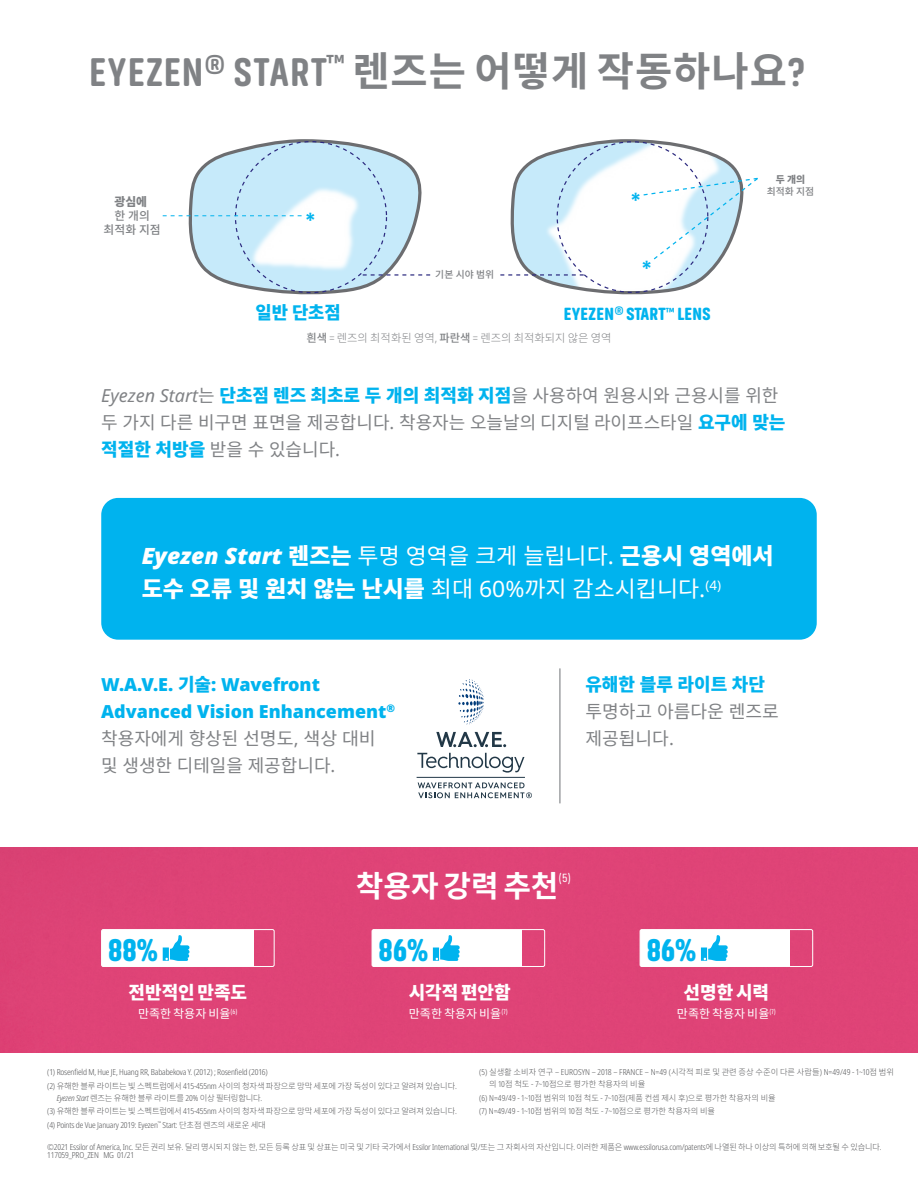
<style>
.page{position:relative;width:918px;height:1188px;background:#fff}
.page>*{position:absolute;margin:0;border:0;box-sizing:border-box;transform-origin:0 0}
.t1{font:800 40.5px "Akhand Soft";letter-spacing:.03em;color:#808285}
.t2{font:900 31.5px "Akhand Soft";color:#00b3ee}
.t3{font:700 30px "Noto Sans CJ Kkr";color:#fff}
.t4{font:700 24.6px "Gotham";color:#00b3ee}
.t5{font:italic 900 22.5px "Noto Sans";color:#fff}
.t6{font:900 22.5px "Noto Sans CJ Kkr";color:#fff}
.t7{font:18px/27px "Noto Sans CJ Kkr";color:#808285}
.t8{font:900 18px/27px "Noto Sans";color:#00b3ee}
.t9{font:900 18px "Noto Sans CJ Kkr";color:#fff}
.t10{font:900 18px "Noto Sans CJ Kkr";color:#00b3ee}
.t11{font:900 17.7px "Akhand Soft";letter-spacing:.015em;color:#00b3ee}
.t12{font:900 17.7px "Noto Sans CJ Kkr";color:#00b3ee}
.t13{font:12.3px "Akhand Soft";color:#fff}
.t14{font:12px "Noto Sans CJ Kkr";color:#fff}
.t15{font:500 11.85px/14.1px "Noto Sans CJ Kkr";letter-spacing:.005em;color:#808285;text-align:center}
.t16{font:900 11.85px "Noto Sans CJ Kkr";color:#808285}
.t17{font:300 11.25px "Noto Sans CJ Kkr";color:#808285}
.t18{font:500 9.9px "Noto Sans CJ Kkr";letter-spacing:.005em;color:#808285}
.t19{font:900 9.9px "Noto Sans CJ Kkr";color:#808285}
.t20{font:300 condensed 8.25px/8.2px "Noto Sans";letter-spacing:-.02em;color:#57585a}
.t21{font:300 8.25px/12px "Noto Sans CJ Kkr";letter-spacing:-.02em;color:#57585a}
.t22{font:300 8.25px/13.5px "Noto Sans CJ Kkr";color:#57585a}
.t23{font:300 condensed 8.25px "Noto Sans";color:#57585a}
.s1{font-family:"Noto Sans CJ Kkr";font-weight:700}
.s2{font-weight:800}
.s3{font-weight:500}
.s4{font-family:"Noto Sans";font-stretch:condensed}
.s5{font-family:"Noto Sans";font-style:italic}
.s6{font-weight:900;color:#00b3ee}
.s7{font-family:"Noto Sans"}
.s8{font-family:"Noto Sans CJ Kkr";font-style:normal}
.s9{font-family:"Noto Sans CJ Kkr";font-weight:400;font-style:normal}
.s10{font-weight:400;font-style:normal}
.s11{font-weight:400}
.s12{font-family:"Noto Sans";font-weight:400}
.s13{font-family:"Noto Sans CJ Kkr"}
.s14{font-family:"Noto Sans";font-style:italic;font-stretch:condensed}
.s15{font-family:"Noto Sans CJ Kkr";font-stretch:normal}
</style>
<div class="page">
<svg style="left:500px;top:139px;width:258px;height:156px"></svg>
<svg style="left:162px;top:139px;width:268px;height:156px"></svg>
<div style="left:101px;top:498px;width:716px;height:142px;background:#00b3ee;border-radius:17px"></div>
<div style="left:0;top:847px;width:918px;height:205px;background:#df4376"></div>
<div style="left:101px;top:929px;width:173px;height:38px;border:1px solid #fff;border-radius:2px"></div>
<svg style="left:102px;top:930px;width:151px;height:36px"></svg>
<div style="left:372px;top:929px;width:173px;height:38px;border:1px solid #fff;border-radius:2px"></div>
<svg style="left:372px;top:930px;width:150px;height:36px"></svg>
<div style="left:640px;top:929px;width:173px;height:38px;border:1px solid #fff;border-radius:2px"></div>
<svg style="left:640px;top:930px;width:150px;height:36px"></svg>
<hr style="left:559px;top:668px;width:1px;height:135px;background:#808285">
<svg style="left:436px;top:732px;width:70px;height:15px"></svg>
<svg style="left:417px;top:753px;width:107px;height:20px"></svg>
<svg style="left:458px;top:679px;width:26px;height:45px"></svg>
<hr style="left:417px;top:777px;width:108px;height:1px;background:#223847">
<svg style="left:418px;top:782px;width:114px;height:16px"></svg>
<h1 class="t1" style="left:89px;top:51px;width:717px">EYEZEN® START<sup>™</sup> <span class="s1">렌즈는 어떻게 작동하나요</span>?</h1>
<h3 class="t16" style="left:115px;top:195px;width:34px">광심에</h3>
<h3 class="t15" style="left:104px;top:209px;width:59px">한 개의 최적화 지점</h3>
<h3 class="t4" style="left:305px;top:205px;width:12px">*</h3>
<h3 class="t12" style="left:255px;top:303px;width:87px">일반 단초점</h3>
<p class="t18" style="left:435px;top:269px;width:60px">기본 시야 범위</p>
<h3 class="t4" style="left:631px;top:185px;width:12px">*</h3>
<h3 class="t4" style="left:642px;top:253px;width:12px">*</h3>
<h3 class="t11" style="left:564px;top:304px;width:148px">EYEZEN<span class="s2">®</span> START<span class="s2">™</span> LENS</h3>
<h3 class="t17" style="left:306px;top:332px;width:307px"><span class="s3">흰색</span> <span class="s4">=</span> 렌즈의 최적화된 영역<span class="s4">,</span> <span class="s3">파란색</span> <span class="s4">=</span> 렌즈의 최적화되지 않은 영역</h3>
<p class="t19" style="left:776px;top:174px;width:31px">두 개의</p>
<p class="t18" style="left:767px;top:186px;width:49px">최적화 지점</p>
<h3 class="t7" style="left:101px;top:382px;width:686px"><span class="s5">Eyezen Start</span>는 <span class="s6">단초점 렌즈 최초로 두 개의 최적화 지점</span>을 사용하여 원용시와 근용시를 위한 두 가지 다른 비구면 표면을 제공합니다<span class="s7">.</span> 착용자는 오늘날의 디지털 라이프스타일 <span class="s6">요구에 맞는 적절한 처방을</span> 받을 수 있습니다<span class="s7">.</span></h3>
<h3 class="t5" style="left:142px;top:539px;width:633px">Eyezen Start <span class="s8">렌즈는</span> <span class="s9">투명 영역을 크게 늘립니다</span><span class="s10">.</span> <span class="s8">근용시 영역에서</span></h3>
<h3 class="t6" style="left:142px;top:576px;width:581px">도수 오류 및 원치 않는 난시를 <span class="s11">최대</span> <span class="s12">60%</span><span class="s11">까지 감소시킵니다</span><span class="s12">.</span><sup>(4)</sup></h3>
<h3 class="t8" style="left:101px;top:671px;width:295px">W.A.V.E. <span class="s13">기술</span>: Wavefront<br>Advanced Vision Enhancement<sup>®</sup></h3>
<h3 class="t7" style="left:101px;top:725px;width:276px">착용자에게 향상된 선명도<span class="s7">,</span> 색상 대비 및 생생한 디테일을 제공합니다<span class="s7">.</span></h3>
<h3 class="t10" style="left:585px;top:674px;width:181px">유해한 블루 라이트 차단</h3>
<h3 class="t7" style="left:585px;top:698px;width:195px">투명하고 아름다운 렌즈로 제공됩니다<span class="s7">.</span></h3>
<h2 class="t2" style="left:108px;top:933px;width:51px">88%</h2>
<h3 class="t9" style="left:129px;top:982px;width:120px">전반적인만족도</h3>
<h3 class="t14" style="left:138px;top:1007px;width:101px">만족한 착용자 비율<sup>(6)</sup></h3>
<h3 class="t3" style="left:356px;top:869px;width:204px">착용자 강력 추천</h3>
<h3 class="t13" style="left:559px;top:872px;width:14px">(5)</h3>
<h2 class="t2" style="left:379px;top:933px;width:51px">86%</h2>
<h3 class="t9" style="left:409px;top:982px;width:104px">시각적편안함</h3>
<h3 class="t14" style="left:409px;top:1007px;width:100px">만족한 착용자 비율<sup>(7)</sup></h3>
<h2 class="t2" style="left:647px;top:933px;width:51px">86%</h2>
<h3 class="t9" style="left:684px;top:982px;width:87px">선명한시력</h3>
<h3 class="t14" style="left:677px;top:1007px;width:100px">만족한 착용자 비율<sup>(7)</sup></h3>
<p class="t20" style="left:47px;top:1068px;width:222px">(1) Rosenfield M, Hue JE, Huang RR, Bababekova Y. (2012) ; Rosenfield (2016)</p>
<p class="t21" style="left:57px;top:1080px;width:402px;text-indent:-9px"><span class="s4">(2)</span> 유해한 블루 라이트는 빛 스펙트럼에서 <span class="s4">415-455nm</span> 사이의 청자색 파장으로 망막 세포에 가장 독성이 있다고 알려져 있습니다<span class="s4">.<br></span><span class="s14">Eyezen Start</span> 렌즈는 유해한 블루 라이트를 <span class="s4">20%</span> 이상 필터링합니다<span class="s4">.</span></p>
<p class="t21" style="left:47px;top:1105px;width:411px"><span class="s4">(3)</span> 유해한 블루 라이트는 빛 스펙트럼에서 <span class="s4">415-455nm</span> 사이의 청자색 파장으로 망막 세포에 가장 독성이 있다고 알려져 있습니다<span class="s4">.</span></p>
<p class="t20" style="left:47px;top:1121px;width:220px">(4) Points de Vue January 2019: Eyezen<sup>™</sup> Start: <span class="s15">단초점 렌즈의 새로운 세대</span></p>
<p class="t23" style="left:479px;top:1067px;width:416px">(5) <span class="s15">실생활 소비자 연구</span> – EUROSYN – 2018 – FRANCE – N=49 (<span class="s15">시각적 피로 및 관련 증상 수준이 다른 사람들</span>) N=49/49 - 1~10<span class="s15">점 범위</span></p>
<p class="t22" style="left:479px;top:1078px;width:298px;text-indent:10px">의 <span class="s4">10</span>점 척도 <span class="s4">- 7~10</span>점으로 평가한 착용자의 비율<br><span class="s4">(6) N=49/49 - 1~10</span>점 범위의 <span class="s4">10</span>점 척도 <span class="s4">- 7~10</span>점<span class="s4">(</span>제품 컨셉 제시 후<span class="s4">)</span>으로 평가한 착용자의 비율</p>
<p class="t20" style="left:479px;top:1107px;width:237px">(7) N=49/49 - 1~10<span class="s15">점 범위의</span> 10<span class="s15">점 척도</span> - 7~10<span class="s15">점으로 평가한 착용자의 비율</span></p>
<p class="t20" style="left:47px;top:1143px;width:836px">©2021 Essilor of America, Inc. <span class="s15">모든 권리 보유</span>. <span class="s15">달리 명시되지 않는 한</span>, <span class="s15">모든 등록 상표 및 상표는 미국 및 기타 국가에서</span> Essilor International <span class="s15">및</span>/<span class="s15">또는 그 자회사의 자산입니다</span>. <span class="s15">이러한 제품은</span> www.essilorusa.com/patents<span class="s15">에 나열된 하나 이상의 특허에 의해 보호될 수 있습니다</span>.<br>117059_PRO_ZEN MG 01/21</p>
</div>
